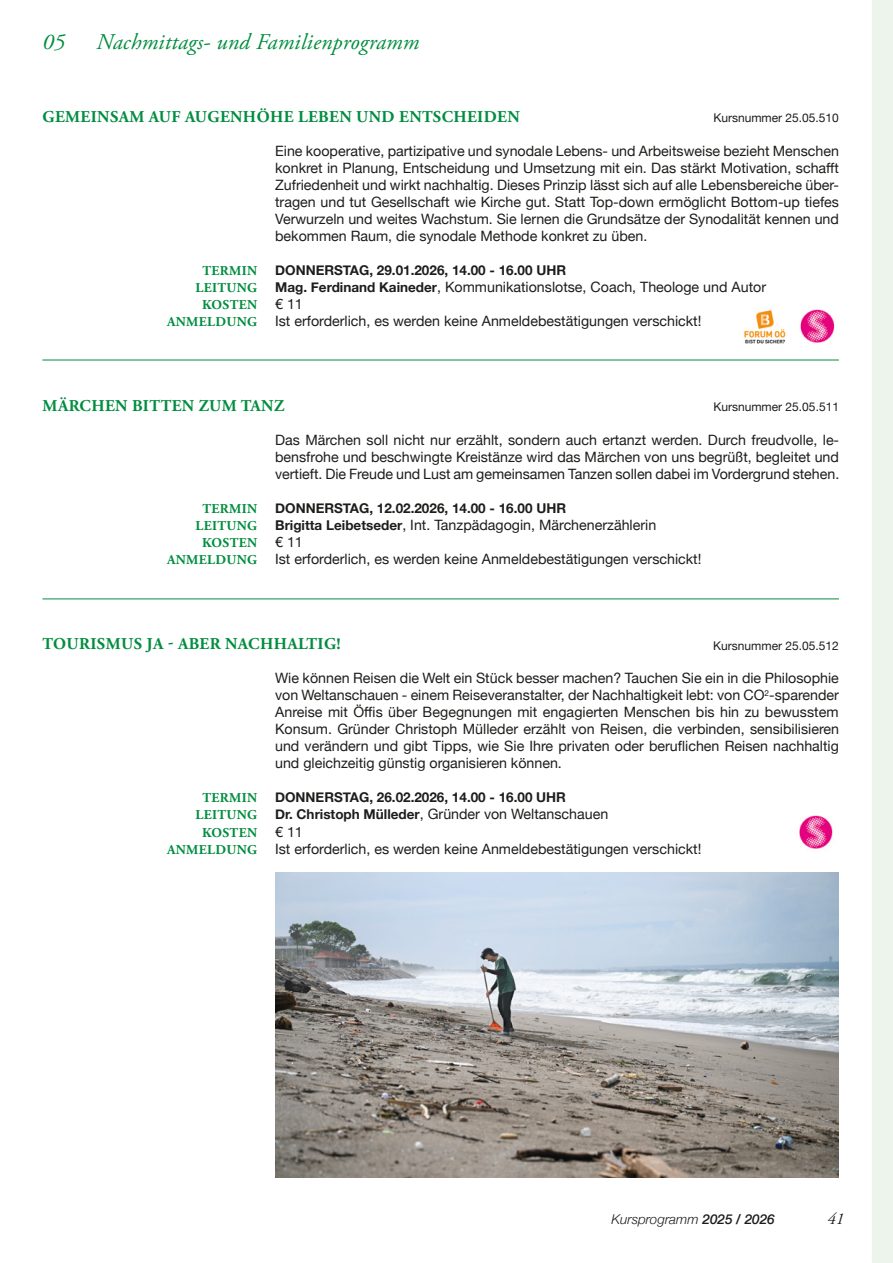
<style>
.page{position:relative;width:893px;height:1263px;background:#fff}
.page>*{position:absolute;margin:0;border:0;box-sizing:border-box;transform-origin:0 0}
.t1{font:italic 22.5px "Adobe Garamond Pro";letter-spacing:.01em;color:#008d3f}
._02_HEADLINE_DUNKEL_GRUEN{font:700 16.5px "Adobe Garamond Pro";letter-spacing:.025em;color:#008d3f}
._02_HEADLINE_GRUEN{font:700 16.5px "Adobe Garamond Pro";letter-spacing:.025em;color:#008d3f}
.t2{font:italic 16.5px "Adobe Garamond Pro";color:#1d1d1b}
._05_KURSTEXT_BLOCKSATZ{font:14.25px/17px "Helvetica Neue";color:#1d1d1b;text-align:justify}
._05_KURSTEXT_BLOCKSATZ-2{font:700 13.5px "Helvetica Neue";color:#1d1d1b}
._06_BEZEICHNUNG_DUNKEL_GRUEN{font:700 13.5px/17px "Adobe Garamond Pro";letter-spacing:.025em;color:#008d3f;text-align:right}
._06_BEZEICHNUNG_GRUEN{font:700 13.5px/17px "Adobe Garamond Pro";letter-spacing:.025em;color:#008d3f;text-align:right}
.t3{font:italic 300 13.5px "Helvetica Neue";color:#1d1d1b}
._03_KURSNUMMER{font:12px "Helvetica Neue";color:#1d1d1b}
.s1{font-weight:700;font-size:13.5px}
.s2{font-weight:500}
</style>
<div class="page">
<div style="left:872px;top:0;width:21px;height:1263px;background:#ecf4ec"></div>
<hr style="left:42px;top:599px;width:797px;height:1px;background:#008d3f">
<hr style="left:42px;top:360px;width:797px;height:1px;background:#008d3f">
<img style="left:799px;top:815px;width:34px;height:34px">
<img style="left:800px;top:309px;width:35px;height:34px">
<img style="left:744px;top:310px;width:42px;height:34px">
<img style="left:275px;top:872px;width:564px;height:306px">
<h1 class="t1" style="left:43px;top:29px;width:24px">05</h1>
<h1 class="t1" style="left:97px;top:29px;width:324px">Nachmittags- und Familienprogramm</h1>
<p class="_02_HEADLINE_DUNKEL_GRUEN" style="left:43px;top:107px;width:479px">GEMEINSAM AUF AUGENHÖHE LEBEN UND ENTSCHEIDEN</p>
<p class="_03_KURSNUMMER" style="left:713px;top:109px;width:127px">Kursnummer 25.05.510</p>
<p class="_06_BEZEICHNUNG_DUNKEL_GRUEN" style="left:202px;top:263px;width:56px">TERMIN</p>
<p class="_06_BEZEICHNUNG_DUNKEL_GRUEN" style="left:196px;top:280px;width:63px">LEITUNG</p>
<p class="_06_BEZEICHNUNG_DUNKEL_GRUEN" style="left:167px;top:297px;width:91px">KOSTEN<br>ANMELDUNG</p>
<p class="_05_KURSTEXT_BLOCKSATZ" style="left:275px;top:143px;width:565px">Eine kooperative, partizipative und synodale Lebens- und Arbeitsweise bezieht Menschen konkret in Planung, Entscheidung und Umsetzung mit ein. Das stärkt Motivation, schafft Zufriedenheit und wirkt nachhaltig. Dieses Prinzip lässt sich auf alle Lebensbereiche über&shy;tragen und tut Gesellschaft wie Kirche gut. Statt Top-down ermöglicht Bottom-up tiefes Verwurzeln und weites Wachstum. Sie lernen die Grundsätze der Synodalität kennen und bekommen Raum, die synodale Methode konkret zu üben.</p>
<p class="_05_KURSTEXT_BLOCKSATZ-2" style="left:275px;top:260px;width:292px">DONNERSTAG, 29.01.2026, 14.00 - 16.00 UHR</p>
<p class="_05_KURSTEXT_BLOCKSATZ" style="left:275px;top:279px;width:492px"><span class="s1">Mag. Ferdinand Kaineder</span>, Kommunikationslotse, Coach, Theologe und Autor</p>
<p class="_05_KURSTEXT_BLOCKSATZ" style="left:275px;top:296px;width:29px">€ 11</p>
<p class="_05_KURSTEXT_BLOCKSATZ" style="left:275px;top:313px;width:428px">Ist erforderlich, es werden keine Anmeldebestätigungen verschickt!</p>
<p class="_02_HEADLINE_DUNKEL_GRUEN" style="left:43px;top:396px;width:243px">MÄRCHEN BITTEN ZUM TANZ</p>
<p class="_03_KURSNUMMER" style="left:713px;top:398px;width:127px">Kursnummer 25.05.511</p>
<p class="_06_BEZEICHNUNG_DUNKEL_GRUEN" style="left:202px;top:501px;width:56px">TERMIN</p>
<p class="_06_BEZEICHNUNG_DUNKEL_GRUEN" style="left:196px;top:518px;width:63px">LEITUNG</p>
<p class="_06_BEZEICHNUNG_DUNKEL_GRUEN" style="left:167px;top:535px;width:91px">KOSTEN<br>ANMELDUNG</p>
<p class="_05_KURSTEXT_BLOCKSATZ" style="left:275px;top:432px;width:566px">Das Märchen soll nicht nur erzählt, sondern auch ertanzt werden. Durch freudvolle, le&shy;bensfrohe und beschwingte Kreistänze wird das Märchen von uns begrüßt, begleitet und vertieft. Die Freude und Lust am gemeinsamen Tanzen sollen dabei im Vordergrund stehen.</p>
<p class="_05_KURSTEXT_BLOCKSATZ-2" style="left:275px;top:498px;width:292px">DONNERSTAG, 12.02.2026, 14.00 - 16.00 UHR</p>
<p class="_05_KURSTEXT_BLOCKSATZ" style="left:275px;top:518px;width:383px"><span class="s1">Brigitta Leibetseder</span>, Int. Tanzpädagogin, Märchenerzählerin</p>
<p class="_05_KURSTEXT_BLOCKSATZ" style="left:275px;top:535px;width:29px">€ 11</p>
<p class="_05_KURSTEXT_BLOCKSATZ" style="left:275px;top:552px;width:428px">Ist erforderlich, es werden keine Anmeldebestätigungen verschickt!</p>
<p class="_02_HEADLINE_GRUEN" style="left:43px;top:634px;width:299px">TOURISMUS JA - ABER NACHHALTIG!</p>
<p class="_03_KURSNUMMER" style="left:713px;top:637px;width:127px">Kursnummer 25.05.512</p>
<p class="_05_KURSTEXT_BLOCKSATZ" style="left:275px;top:671px;width:565px">Wie können Reisen die Welt ein Stück besser machen? Tauchen Sie ein in die Philosophie von Weltanschauen - einem Reiseveranstalter, der Nachhaltigkeit lebt: von CO<sup>2</sup>-sparender Anreise mit Öffis über Begegnungen mit engagierten Menschen bis hin zu bewusstem Konsum. Gründer Christoph Mülleder erzählt von Reisen, die verbinden, sensibilisieren und verändern und gibt Tipps, wie Sie Ihre privaten oder beruflichen Reisen nachhaltig und gleichzeitig günstig organisieren können.</p>
<p class="_05_KURSTEXT_BLOCKSATZ-2" style="left:275px;top:787px;width:292px">DONNERSTAG, 26.02.2026, 14.00 - 16.00 UHR</p>
<p class="_05_KURSTEXT_BLOCKSATZ" style="left:275px;top:807px;width:335px"><span class="s1">Dr. Christoph Mülleder</span>, Gründer von Weltanschauen</p>
<p class="_05_KURSTEXT_BLOCKSATZ" style="left:275px;top:824px;width:29px">€ 11</p>
<p class="_05_KURSTEXT_BLOCKSATZ" style="left:275px;top:841px;width:428px">Ist erforderlich, es werden keine Anmeldebestätigungen verschickt!</p>
<p class="_06_BEZEICHNUNG_GRUEN" style="left:202px;top:790px;width:56px">TERMIN</p>
<p class="_06_BEZEICHNUNG_GRUEN" style="left:196px;top:807px;width:63px">LEITUNG</p>
<p class="_06_BEZEICHNUNG_GRUEN" style="left:167px;top:824px;width:91px">KOSTEN<br>ANMELDUNG</p>
<p class="t3" style="left:611px;top:1208px;width:165px">Kursprogramm <span class="s2">2025 / 2026</span></p>
<p class="t2" style="left:827px;top:1209px;width:18px">41</p>
</div>
